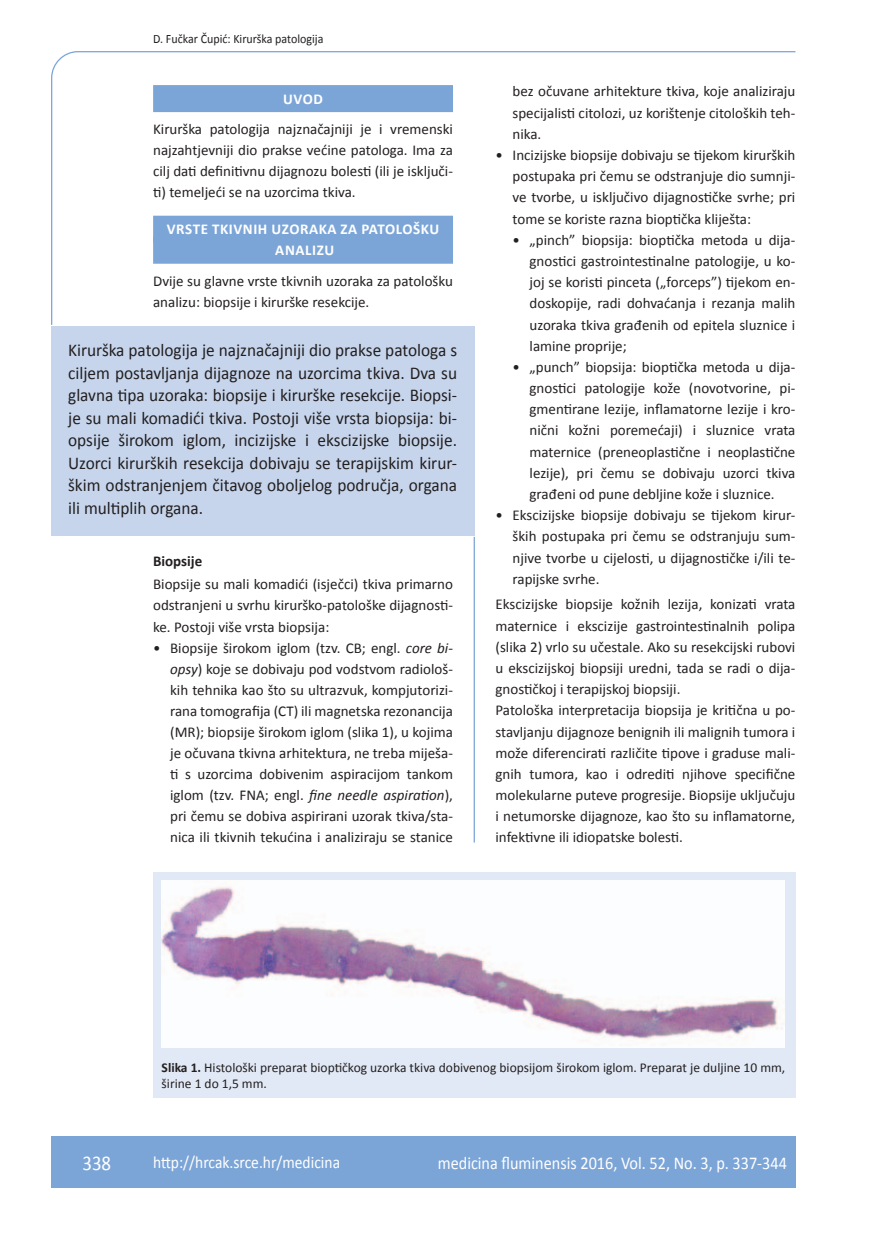
<style>
.page{position:relative;width:872px;height:1234px;background:#fff}
.page>*{position:absolute;margin:0;border:0;box-sizing:border-box;transform-origin:0 0}
.t1{font:21px "Calibri";color:#fff;scale:.9 1}
.t2{font:18px/22.5px "Calibri";color:#231f20;text-align:justify;scale:.96 1}
.t3{font:18px "Calibri";color:#fff;scale:.9 1}
.t4{font:17.25px "Calibri";color:#fff;scale:.9 1}
.t5{font:15px/21.1px "Calibri";color:#231f20;text-align:justify}
.t6{font:700 15px/21px "Calibri";letter-spacing:.04em;color:#fff;text-align:center}
.t7{font:700 15px "Calibri";color:#231f20}
.t8{font:13.5px/16.5px "Calibri";color:#231f20}
.t9{font:12.75px "Calibri";color:#231f20;scale:.94 1}
.s1{font-style:italic}
.s2{font-weight:700}
</style>
<div class="page">
<svg style="left:51px;top:51px;width:745px;height:274px"></svg>
<hr style="left:473px;top:536px;width:2px;height:306px;background:#7ca5d7">
<div style="left:51px;top:1135px;width:744px;height:51px;background:#7ca5d7"></div>
<div style="left:153px;top:85px;width:300px;height:27px;background:#7ca5d7"></div>
<div style="left:153px;top:216px;width:300px;height:27px;background:#7ca5d7"></div>
<div style="left:153px;top:237px;width:300px;height:27px;background:#7ca5d7"></div>
<div style="left:51px;top:325px;width:423px;height:210px;background:#c6d5ec"></div>
<div style="left:153px;top:872px;width:642px;height:225px;background:#e1e9f6"></div>
<img style="left:162px;top:880px;width:622px;height:167px">
<p class="t9" style="left:153px;top:30px;width:183px">D. Fučkar Čupić: Kirurška patologija</p>
<p class="t6" style="left:283px;top:88px;width:41px">UVOD</p>
<p class="t5" style="left:153px;top:118px;width:301px">Kirurška patologija najznačajniji je i vremenski najzahtjevniji dio prakse većine patologa. Ima za cilj dati definitivnu dijagnozu bolesti (ili je isključi&shy;ti) temeljeći se na uzorcima tkiva.</p>
<p class="t6" style="left:167px;top:218px;width:274px">VRSTE TKIVNIH UZORAKA ZA PATOLOŠKU<br>ANALIZU</p>
<p class="t5" style="left:153px;top:270px;width:301px">Dvije su glavne vrste tkivnih uzoraka za patološku analizu: biopsije i kirurške resekcije.</p>
<p class="t2" style="left:68px;top:338px;width:407px">Kirurška patologija je najznačajniji dio prakse patologa s ciljem postavljanja dijagnoze na uzorcima tkiva. Dva su glavna tipa uzoraka: biopsije i kirurške resekcije. Biopsi&shy;je su mali komadići tkiva. Postoji više vrsta biopsija: bi&shy;opsije širokom iglom, incizijske i ekscizijske biopsije.<br>Uzorci kirurških resekcija dobivaju se terapijskim kirur&shy;škim odstranjenjem čitavog oboljelog područja, organa ili multiplih organa.</p>
<p class="t7" style="left:153px;top:551px;width:51px">Biopsije</p>
<p class="t5" style="left:153px;top:573px;width:301px">Biopsije su mali komadići (isječci) tkiva primarno odstranjeni u svrhu kirurško-patološke dijagnosti&shy;ke. Postoji više vrsta biopsija:</p>
<p class="t5" style="left:170px;top:636px;width:284px;text-indent:-17px">• Biopsije širokom iglom (tzv. CB; engl. <span class="s1">core bi&shy;opsy</span>) koje se dobivaju pod vodstvom radiološ&shy;kih tehnika kao što su ultrazvuk, kompjutorizi&shy;rana tomografija (CT) ili magnetska rezonancija (MR); biopsije širokom iglom (slika 1), u kojima je očuvana tkivna arhitektura, ne treba miješa&shy;ti s uzorcima dobivenim aspiracijom tankom iglom (tzv. FNA; engl. <span class="s1">fine needle aspiration</span>), pri čemu se dobiva aspirirani uzorak tkiva/sta&shy;nica ili tkivnih tekućina i analiziraju se stanice</p>
<p class="t5" style="left:512px;top:80px;width:284px">bez očuvane arhitekture tkiva, koje analiziraju specijalisti citolozi, uz korištenje citoloških teh&shy;nika.</p>
<p class="t5" style="left:512px;top:144px;width:284px;text-indent:-17px">• Incizijske biopsije dobivaju se tijekom kirurških postupaka pri čemu se odstranjuje dio sumnji&shy;ve tvorbe, u isključivo dijagnostičke svrhe; pri tome se koriste razna bioptička kliješta:</p>
<p class="t5" style="left:529px;top:228px;width:267px;text-indent:-17px">• „pinch” biopsija: bioptička metoda u dija&shy;gnostici gastrointestinalne patologije, u ko&shy;joj se koristi pinceta („forceps”) tijekom en&shy;doskopije, radi dohvaćanja i rezanja malih uzoraka tkiva građenih od epitela sluznice i lamine proprije;</p>
<p class="t5" style="left:529px;top:355px;width:267px;text-indent:-17px">• „punch” biopsija: bioptička metoda u dija&shy;gnostici patologije kože (novotvorine, pi&shy;gmentirane lezije, inflamatorne lezije i kro&shy;nični kožni poremećaji) i sluznice vrata maternice (preneoplastične i neoplastične lezije), pri čemu se dobivaju uzorci tkiva građeni od pune debljine kože i sluznice.</p>
<p class="t5" style="left:512px;top:504px;width:284px;text-indent:-17px">• Ekscizijske biopsije dobivaju se tijekom kirur&shy;ških postupaka pri čemu se odstranjuju sum&shy;njive tvorbe u cijelosti, u dijagnostičke i/ili te&shy;rapijske svrhe.</p>
<p class="t5" style="left:495px;top:593px;width:301px;text-align:left">Ekscizijske biopsije kožnih lezija, konizati vrata maternice i ekscizije gastrointestinalnih polipa (slika 2) vrlo su učestale. Ako su resekcijski rubovi u ekscizijskoj biopsiji uredni, tada se radi o dija&shy;gnostičkoj i terapijskoj biopsiji.<br>Patološka interpretacija biopsija je kritična u po&shy;stavljanju dijagnoze benignih ili malignih tumora i može diferencirati različite tipove i graduse mali&shy;gnih tumora, kao i odrediti njihove specifične molekularne puteve progresije. Biopsije uključuju i netumorske dijagnoze, kao što su inflamatorne, infektivne ili idiopatske bolesti.</p>
<p class="t8" style="left:162px;top:1058px;width:625px"><span class="s2">Slika 1.</span> Histološki preparat bioptičkog uzorka tkiva dobivenog biopsijom širokom iglom. Preparat je duljine 10 mm, širine 1 do 1,5 mm.</p>
<h1 class="t1" style="left:82px;top:1149px;width:33px">338</h1>
<p class="t4" style="left:153px;top:1150px;width:209px">http://hrcak.srce.hr/medicina</p>
<p class="t3" style="left:438px;top:1151px;width:389px">medicina fluminensis 2016, Vol. 52, No. 3, p. 337-344</p>
</div>
